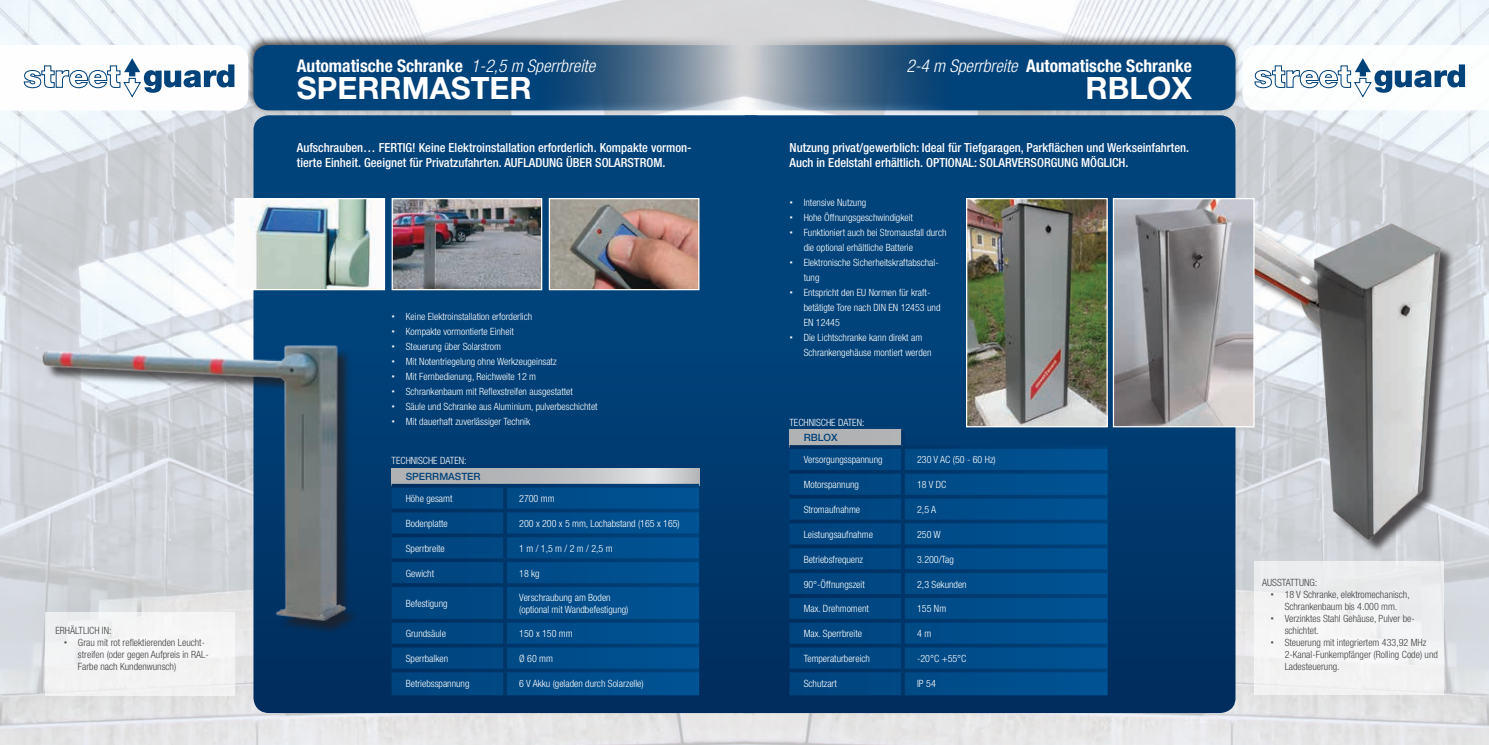
<style>
.page{position:relative;width:1489px;height:745px;background:#fff}
.page>*{position:absolute;margin:0;border:0;box-sizing:border-box;transform-origin:0 0}
.t1{font:700 30.75px "Helvetica Neue";color:#fff}
.t2{font:700 condensed 17.5px "Helvetica Neue";color:#fff}
.t3{font:500 condensed 12.5px/15px "Helvetica Neue";color:#fff}
.t4{font:300 condensed 10px/15px "Helvetica Neue";color:#fff}
.t5{font:300 condensed 10px/12px "Helvetica Neue";color:#414142}
.t6{font:500 10px "Helvetica Neue";color:#00427a}
.s1{font-weight:300;font-style:italic}
</style>
<div class="page">
<img style="left:0;top:0;width:1488px;height:744px">
<div style="left:253px;top:115px;width:516px;height:597px;background:linear-gradient(to bottom,#024982,#002f60);border-radius:15px"></div>
<div style="left:245px;top:35px;width:494px;height:79px;background:#231f20;opacity:.75"></div>
<svg style="left:253px;top:45px;width:566px;height:65px;fill:#00427a"></svg>
<svg style="left:744px;top:115px;width:491px;height:597px"></svg>
<div style="left:746px;top:35px;width:494px;height:79px;background:#231f20;opacity:.75"></div>
<svg style="left:670px;top:45px;width:565px;height:65px;fill:#02427a"></svg>
<svg style="left:391px;top:467px;width:308px;height:16px"></svg>
<svg style="left:391px;top:487px;width:308px;height:207px"></svg>
<svg style="left:391px;top:508px;width:114px;height:4px"></svg>
<svg style="left:505px;top:508px;width:194px;height:4px"></svg>
<svg style="left:391px;top:533px;width:114px;height:4px"></svg>
<svg style="left:505px;top:533px;width:194px;height:4px"></svg>
<hr style="left:391px;top:558px;width:114px;height:3px;background:#fff">
<hr style="left:505px;top:558px;width:194px;height:3px;background:#fff">
<svg style="left:391px;top:582px;width:114px;height:4px"></svg>
<svg style="left:505px;top:582px;width:194px;height:4px"></svg>
<svg style="left:391px;top:618px;width:114px;height:4px"></svg>
<svg style="left:505px;top:618px;width:194px;height:4px"></svg>
<svg style="left:391px;top:643px;width:114px;height:4px"></svg>
<svg style="left:505px;top:643px;width:194px;height:4px"></svg>
<svg style="left:391px;top:483px;width:114px;height:4px"></svg>
<svg style="left:505px;top:483px;width:194px;height:4px"></svg>
<hr style="left:503px;top:487px;width:4px;height:21px;background:#00366a">
<hr style="left:503px;top:512px;width:4px;height:21px;background:#00366a">
<hr style="left:503px;top:537px;width:4px;height:21px;background:#00366a">
<hr style="left:503px;top:561px;width:4px;height:21px;background:#003669">
<hr style="left:503px;top:586px;width:4px;height:32px;background:#003568">
<hr style="left:503px;top:622px;width:4px;height:21px;background:#00366a">
<hr style="left:503px;top:647px;width:4px;height:21px;background:#00366a">
<svg style="left:391px;top:668px;width:114px;height:4px"></svg>
<svg style="left:505px;top:668px;width:194px;height:4px"></svg>
<hr style="left:503px;top:672px;width:4px;height:22px;background:#00366a">
<svg style="left:0;top:45px;width:248px;height:65px"></svg>
<img style="left:28px;top:302px;width:336px;height:336px">
<div style="left:789px;top:429px;width:113px;height:17px;background:#b0b2b4"></div>
<svg style="left:789px;top:448px;width:318px;height:246px"></svg>
<svg style="left:789px;top:469px;width:113px;height:4px"></svg>
<svg style="left:902px;top:469px;width:205px;height:4px"></svg>
<svg style="left:789px;top:494px;width:113px;height:4px"></svg>
<svg style="left:902px;top:494px;width:205px;height:4px"></svg>
<svg style="left:789px;top:519px;width:113px;height:4px"></svg>
<svg style="left:902px;top:519px;width:205px;height:4px"></svg>
<svg style="left:789px;top:544px;width:113px;height:4px"></svg>
<svg style="left:902px;top:544px;width:205px;height:4px"></svg>
<hr style="left:789px;top:569px;width:113px;height:3px;background:#fff">
<hr style="left:902px;top:569px;width:205px;height:3px;background:#fff">
<svg style="left:789px;top:593px;width:113px;height:4px"></svg>
<svg style="left:902px;top:593px;width:205px;height:4px"></svg>
<svg style="left:789px;top:618px;width:113px;height:4px"></svg>
<svg style="left:902px;top:618px;width:205px;height:4px"></svg>
<svg style="left:789px;top:643px;width:113px;height:4px"></svg>
<svg style="left:902px;top:643px;width:205px;height:4px"></svg>
<hr style="left:901px;top:448px;width:3px;height:21px;background:#fff">
<hr style="left:901px;top:473px;width:3px;height:21px;background:#fff">
<hr style="left:901px;top:498px;width:3px;height:21px;background:#fff">
<hr style="left:901px;top:523px;width:3px;height:21px;background:#fff">
<hr style="left:901px;top:548px;width:3px;height:21px;background:#fff">
<hr style="left:901px;top:572px;width:3px;height:21px;background:#fff">
<hr style="left:901px;top:597px;width:3px;height:21px;background:#fff">
<hr style="left:901px;top:622px;width:3px;height:21px;background:#fff">
<hr style="left:901px;top:647px;width:3px;height:21px;background:#fff">
<svg style="left:789px;top:668px;width:113px;height:4px"></svg>
<svg style="left:902px;top:668px;width:205px;height:4px"></svg>
<hr style="left:901px;top:672px;width:3px;height:22px;background:#fff">
<hr style="left:902px;top:445px;width:205px;height:3px;background:#fff">
<hr style="left:789px;top:445px;width:113px;height:3px;background:#fff">
<hr style="left:901px;top:429px;width:3px;height:16px;background:#fff">
<img style="left:1196px;top:203px;width:270px;height:414px">
<img style="left:967px;top:200px;width:138px;height:225px">
<div style="left:965px;top:198px;width:142px;height:229px;border:1px solid #fff"></div>
<img style="left:236px;top:200px;width:147px;height:88px">
<div style="left:234px;top:198px;width:151px;height:92px;border:1px solid #fff"></div>
<img style="left:393px;top:200px;width:147px;height:88px">
<div style="left:391px;top:198px;width:151px;height:92px;border:1px solid #fff"></div>
<img style="left:551px;top:200px;width:146px;height:88px">
<div style="left:549px;top:198px;width:150px;height:92px;border:1px solid #fff"></div>
<div style="left:1254px;top:561px;width:189px;height:133px;background:#f2f2f3"></div>
<div style="left:45px;top:612px;width:189px;height:83px;background:#f4f4f4"></div>
<svg style="left:1242px;top:45px;width:246px;height:65px"></svg>
<img style="left:1114px;top:200px;width:138px;height:225px">
<div style="left:1112px;top:198px;width:142px;height:229px;border:1px solid #fff"></div>
<p class="t5" style="left:78px;top:624px;width:132px;text-indent:-22px">ERHÄLTLICH IN:<br>Grau mit rot reflektierenden Leucht&shy;streifen (oder gegen Aufpreis in RAL-<br>Farbe nach Kundenwunsch)</p>
<h2 class="t2" style="left:297px;top:55px;width:300px">Automatische Schranke <span class="s1">1-2,5 m Sperrbreite</span></h2>
<h1 class="t1" style="left:297px;top:69px;width:236px">SPERRMASTER</h1>
<p class="t3" style="left:297px;top:139px;width:396px">Aufschrauben… FERTIG! Keine Elektroinstallation erforderlich. Kompakte vormon&shy;tierte Einheit. Geeignet für Privatzufahrten. AUFLADUNG ÜBER SOLARSTROM.</p>
<p class="t4" style="left:406px;top:309px;width:193px">Keine Elektroinstallation erforderlich<br>Kompakte vormontierte Einheit<br>Steuerung über Solarstrom<br>Mit Notentriegelung ohne Werkzeugeinsatz<br>Mit Fernbedienung, Reichweite 12 m<br>Schrankenbaum mit Reflexstreifen ausgestattet<br>Säule und Schranke aus Aluminium, pulverbeschichtet Mit dauerhaft zuverlässiger Technik</p>
<p class="t4" style="left:391px;top:453px;width:76px">TECHNISCHE DATEN:</p>
<p class="t6" style="left:406px;top:470px;width:76px">SPERRMASTER</p>
<p class="t4" style="left:406px;top:490px;width:48px">Höhe gesamt</p>
<p class="t4" style="left:519px;top:490px;width:37px">2700 mm</p>
<p class="t4" style="left:406px;top:515px;width:44px">Bodenplatte</p>
<p class="t4" style="left:519px;top:515px;width:162px">200 x 200 x 5 mm, Lochabstand (165 x 165)</p>
<p class="t4" style="left:406px;top:540px;width:41px">Sperrbreite</p>
<p class="t4" style="left:519px;top:540px;width:95px">1 m / 1,5 m / 2 m / 2,5 m</p>
<p class="t4" style="left:406px;top:565px;width:30px">Gewicht</p>
<p class="t4" style="left:519px;top:565px;width:22px">18 kg</p>
<p class="t4" style="left:406px;top:595px;width:43px">Befestigung</p>
<p class="t4" style="left:519px;top:591px;width:111px;line-height:12px">Verschraubung am Boden (optional mit Wandbefestigung)</p>
<p class="t4" style="left:406px;top:625px;width:42px">Grundsäule</p>
<p class="t4" style="left:519px;top:625px;width:55px">150 x 150 mm</p>
<p class="t4" style="left:406px;top:650px;width:44px">Sperrbalken</p>
<p class="t4" style="left:519px;top:650px;width:35px">Ø 60 mm</p>
<p class="t4" style="left:406px;top:675px;width:65px">Betriebsspannung</p>
<p class="t4" style="left:519px;top:675px;width:126px">6 V Akku (geladen durch Solarzelle)</p>
<h2 class="t2" style="left:906px;top:55px;width:287px"><span class="s1">2-4 m Sperrbreite</span> Automatische Schranke</h2>
<h1 class="t1" style="left:1085px;top:69px;width:108px">RBLOX</h1>
<p class="t3" style="left:789px;top:139px;width:401px">Nutzung privat/gewerblich: Ideal für Tiefgaragen, Parkflächen und Werkseinfahrten.<br>Auch in Edelstahl erhältlich. OPTIONAL: SOLARVERSORGUNG MÖGLICH.</p>
<p class="t4" style="left:803px;top:195px;width:144px">Intensive Nutzung<br>Hohe Öffnungsgeschwindigkeit<br>Funktioniert auch bei Stromausfall durch die optional erhältliche Batterie<br>Elektronische Sicherheitskraftabschal&shy;tung<br>Entspricht den EU Normen für kraft&shy;betätigte Tore nach DIN EN 12453 und<br>EN 12445<br>Die Lichtschranke kann direkt am<br>Schrankengehäuse montiert werden</p>
<p class="t4" style="left:789px;top:414px;width:76px">TECHNISCHE DATEN:</p>
<p class="t6" style="left:803px;top:431px;width:35px">RBLOX</p>
<p class="t4" style="left:803px;top:452px;width:80px">Versorgungsspannung</p>
<p class="t4" style="left:917px;top:452px;width:80px">230 V AC (50 - 60 Hz)</p>
<p class="t4" style="left:803px;top:477px;width:57px">Motorspannung</p>
<p class="t4" style="left:917px;top:477px;width:31px">18 V DC</p>
<p class="t4" style="left:803px;top:501px;width:58px">Stromaufnahme</p>
<p class="t4" style="left:917px;top:501px;width:21px">2,5 A</p>
<p class="t4" style="left:803px;top:526px;width:71px">Leistungsaufnahme</p>
<p class="t4" style="left:917px;top:526px;width:25px">250 W</p>
<p class="t4" style="left:803px;top:551px;width:61px">Betriebsfrequenz</p>
<p class="t4" style="left:917px;top:551px;width:38px">3.200/Tag</p>
<p class="t4" style="left:803px;top:576px;width:63px">90°-Öffnungszeit</p>
<p class="t4" style="left:917px;top:576px;width:51px">2,3 Sekunden</p>
<p class="t4" style="left:803px;top:601px;width:67px">Max. Drehmoment</p>
<p class="t4" style="left:917px;top:601px;width:31px">155 Nm</p>
<p class="t4" style="left:803px;top:625px;width:60px">Max. Sperrbreite</p>
<p class="t4" style="left:917px;top:625px;width:16px">4 m</p>
<p class="t4" style="left:803px;top:650px;width:68px">Temperaturbereich</p>
<p class="t4" style="left:917px;top:650px;width:51px">-20°C +55°C</p>
<p class="t4" style="left:803px;top:675px;width:35px">Schutzart</p>
<p class="t4" style="left:917px;top:675px;width:20px">IP 54</p>
<p class="t5" style="left:1284px;top:576px;width:155px;text-indent:-22px">AUSSTATTUNG:<br>18 V Schranke, elektromechanisch,<br>Schrankenbaum bis 4.000 mm.<br>Verzinktes Stahl Gehäuse, Pulver be&shy;schichtet.<br>Steuerung mit integriertem 433,92 MHz<br>2-Kanal-Funkempfänger (Rolling Code) und<br>Ladesteuerung.</p>
</div>
